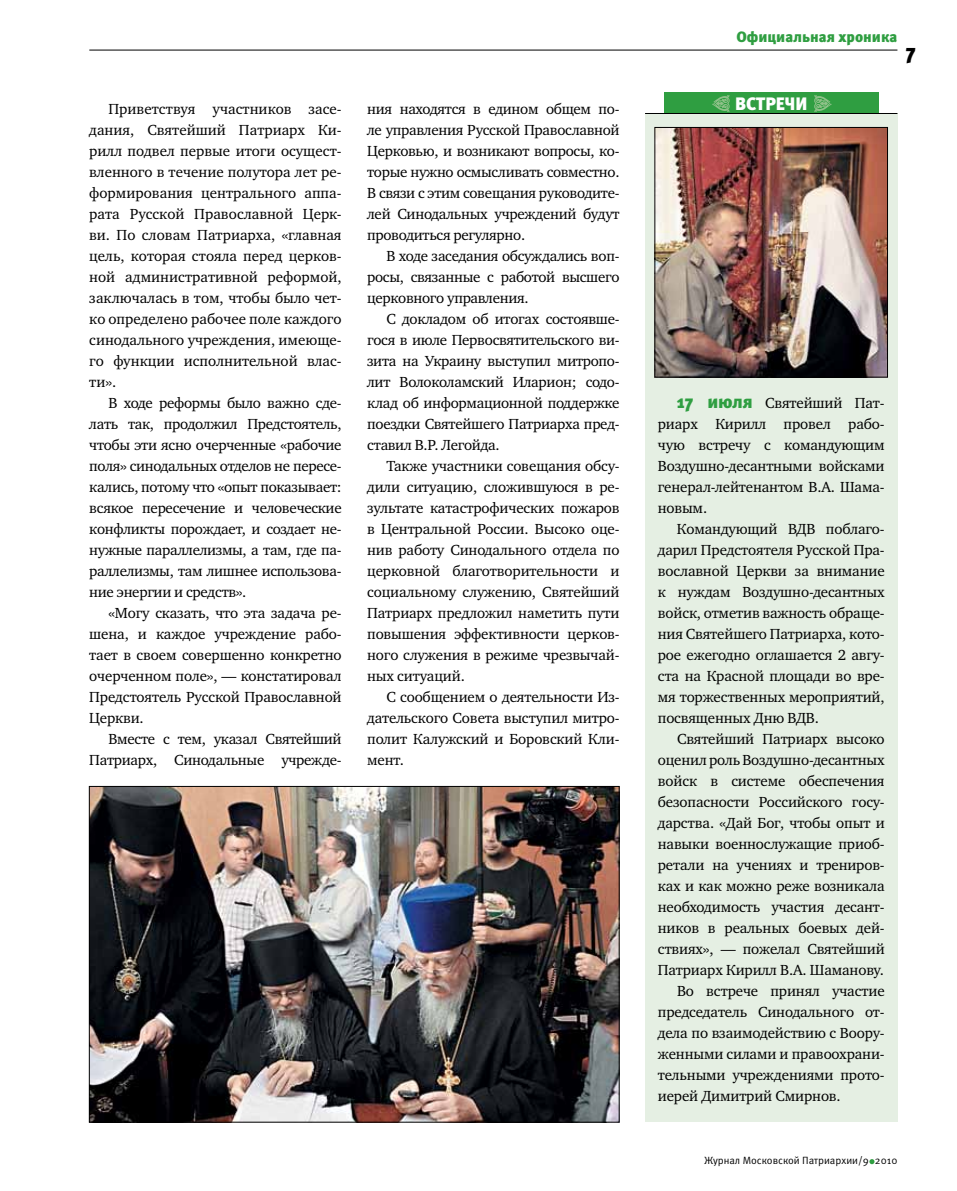
<style>
.page{position:relative;width:957px;height:1191px;background:#fff}
.page>*{position:absolute;margin:0;border:0;box-sizing:border-box;transform-origin:0 0}
.t1{font:900 21px "Meta Pro";color:#000}
.t2{font:900 18px "Meta Pro";color:#fff}
.t3{font:15px/21px "Charter ITC";letter-spacing:-.01em;color:#000;text-align:justify}
.t4{font:900 15px "Meta Pro";color:#2f9e41}
.t5{font:10.5px "Meta Pro";color:#000}
.s1{font-family:"Meta Pro";font-weight:900;font-size:18px;color:#2f9e41}
</style>
<div class="page">
<hr style="left:89px;top:50px;width:808px;height:1px;background:#000">
<svg style="left:869px;top:1159px;width:5px;height:5px"></svg>
<div style="left:645px;top:114px;width:252px;height:1008px;background:#e5efe3"></div>
<div style="left:664px;top:93px;width:214px;height:21px;background:#2f9e41"></div>
<svg style="left:814px;top:95px;width:18px;height:17px"></svg>
<svg style="left:712px;top:95px;width:18px;height:17px"></svg>
<hr style="left:645px;top:113px;width:252px;height:1px;background:#000">
<img style="left:656px;top:129px;width:230px;height:246px">
<div style="left:654px;top:127px;width:234px;height:250px;border:1px solid #000"></div>
<img style="left:91px;top:788px;width:526px;height:332px">
<p class="t3" style="left:89px;top:98px;width:254px;text-indent:19px">Приветствуя участников засе&shy;дания, Святейший Патриарх Ки&shy;рилл подвел первые итоги осущест&shy;вленного в течение полутора лет ре&shy;формирования центрального аппа&shy;рата Русской Православной Церк&shy;ви. По словам Патриарха, «главная цель, которая стояла перед церков&shy;ной административной реформой, заключалась в том, чтобы было чет&shy;ко определено рабочее поле каждого синодального учреждения, имеюще&shy;го функции исполнительной влас&shy;ти».</p>
<p class="t3" style="left:89px;top:392px;width:254px;text-indent:19px">В ходе реформы было важно сде&shy;лать так, продолжил Предстоятель, чтобы эти ясно очерченные «рабочие поля» синодальных отделов не пересе&shy;кались, потому что «опыт показывает: всякое пересечение и человеческие конфликты порождает, и создает не&shy;нужные параллелизмы, а там, где па&shy;раллелизмы, там лишнее использова&shy;ние энергии и средств».</p>
<p class="t3" style="left:89px;top:602px;width:254px;text-indent:19px">«Могу сказать, что эта задача ре&shy;шена, и каждое учреждение рабо&shy;тает в своем совершенно конкретно очерченном поле», — констатировал Предстоятель Русской Православной Церкви.</p>
<p class="t3" style="left:89px;top:728px;width:254px;text-align:right">Вместе с тем, указал Святейший<br>Патриарх, Синодальные учрежде-</p>
<p class="t3" style="left:367px;top:98px;width:254px">ния находятся в едином общем по&shy;ле управления Русской Православной Церковью, и возникают вопросы, ко&shy;торые нужно осмысливать совместно.<br>В связи с этим совещания руководите&shy;лей Синодальных учреждений будут проводиться регулярно.</p>
<p class="t3" style="left:367px;top:245px;width:254px;text-indent:19px">В ходе заседания обсуждались воп&shy;росы, связанные с работой высшего церковного управления.</p>
<p class="t3" style="left:367px;top:308px;width:254px;text-indent:19px">С докладом об итогах состоявше&shy;гося в июле Первосвятительского ви&shy;зита на Украину выступил митропо&shy;лит Волоколамский Иларион; содо&shy;клад об информационной поддержке поездки Святейшего Патриарха пред&shy;ставил В.Р. Легойда.</p>
<p class="t3" style="left:367px;top:455px;width:254px;text-indent:19px">Также участники совещания обсу&shy;дили ситуацию, сложившуюся в ре&shy;зультате катастрофических пожаров в Центральной России. Высоко оце&shy;нив работу Синодального отдела по церковной благотворительности и социальному служению, Святейший Патриарх предложил наметить пути повышения эффективности церков&shy;ного служения в режиме чрезвычай&shy;ных ситуаций.</p>
<p class="t3" style="left:367px;top:686px;width:254px;text-indent:19px">С сообщением о деятельности Из&shy;дательского Совета выступил митро&shy;полит Калужский и Боровский Кли&shy;мент.</p>
<p class="t4" style="left:736px;top:27px;width:162px">Официальная хроника</p>
<h1 class="t1" style="left:906px;top:38px;width:11px">7</h1>
<p class="t2" style="left:735px;top:92px;width:62px">встречи</p>
<p class="t3" style="left:658px;top:392px;width:228px;text-indent:19px"><span class="s1">17 июля</span> Святейший Пат&shy;риарх Кирилл провел рабо&shy;чую встречу с командующим Воздушно-десантными войсками генерал-лейтенантом В.А. Шама&shy;новым.</p>
<p class="t3" style="left:658px;top:518px;width:228px;text-indent:19px">Командующий ВДВ поблаго&shy;дарил Предстоятеля Русской Пра&shy;вославной Церкви за внимание к нуждам Воздушно-десантных войск, отметив важность обраще&shy;ния Святейшего Патриарха, кото&shy;рое ежегодно оглашается 2 авгу&shy;ста на Красной площади во вре&shy;мя торжественных мероприятий, посвященных Дню ВДВ.</p>
<p class="t3" style="left:677px;top:728px;width:209px">Святейший Патриарх высоко</p>
<p class="t3" style="left:658px;top:749px;width:228px">оценил роль Воздушно-десантных</p>
<p class="t3" style="left:658px;top:770px;width:228px">войск в системе обеспечения</p>
<p class="t3" style="left:658px;top:791px;width:228px">безопасности Российского госу-</p>
<p class="t3" style="left:658px;top:812px;width:228px">дарства. «Дай Бог, чтобы опыт и</p>
<p class="t3" style="left:658px;top:833px;width:228px">навыки военнослужащие приоб-</p>
<p class="t3" style="left:658px;top:854px;width:228px">ретали на учениях и трениров-</p>
<p class="t3" style="left:658px;top:875px;width:228px">ках и как можно реже возникала</p>
<p class="t3" style="left:658px;top:896px;width:228px">необходимость участия десант-</p>
<p class="t3" style="left:658px;top:917px;width:228px">ников в реальных боевых дей-</p>
<p class="t3" style="left:658px;top:938px;width:228px">ствиях», — пожелал Святейший</p>
<p class="t3" style="left:658px;top:959px;width:228px">Патриарх Кирилл В.А. Шаманову.</p>
<p class="t3" style="left:677px;top:980px;width:209px">Во встрече принял участие</p>
<p class="t3" style="left:658px;top:1001px;width:228px">председатель Синодального от-</p>
<p class="t3" style="left:658px;top:1022px;width:228px">дела по взаимодействию с Воору-</p>
<p class="t3" style="left:658px;top:1043px;width:228px">женными силами и правоохрани-</p>
<p class="t3" style="left:658px;top:1064px;width:228px">тельными учреждениями прото-</p>
<p class="t3" style="left:658px;top:1085px;width:184px">иерей Димитрий Смирнов.</p>
<p class="t5" style="left:704px;top:1153px;width:195px">Журнал Московской Патриархии/9 2010</p>
</div>
